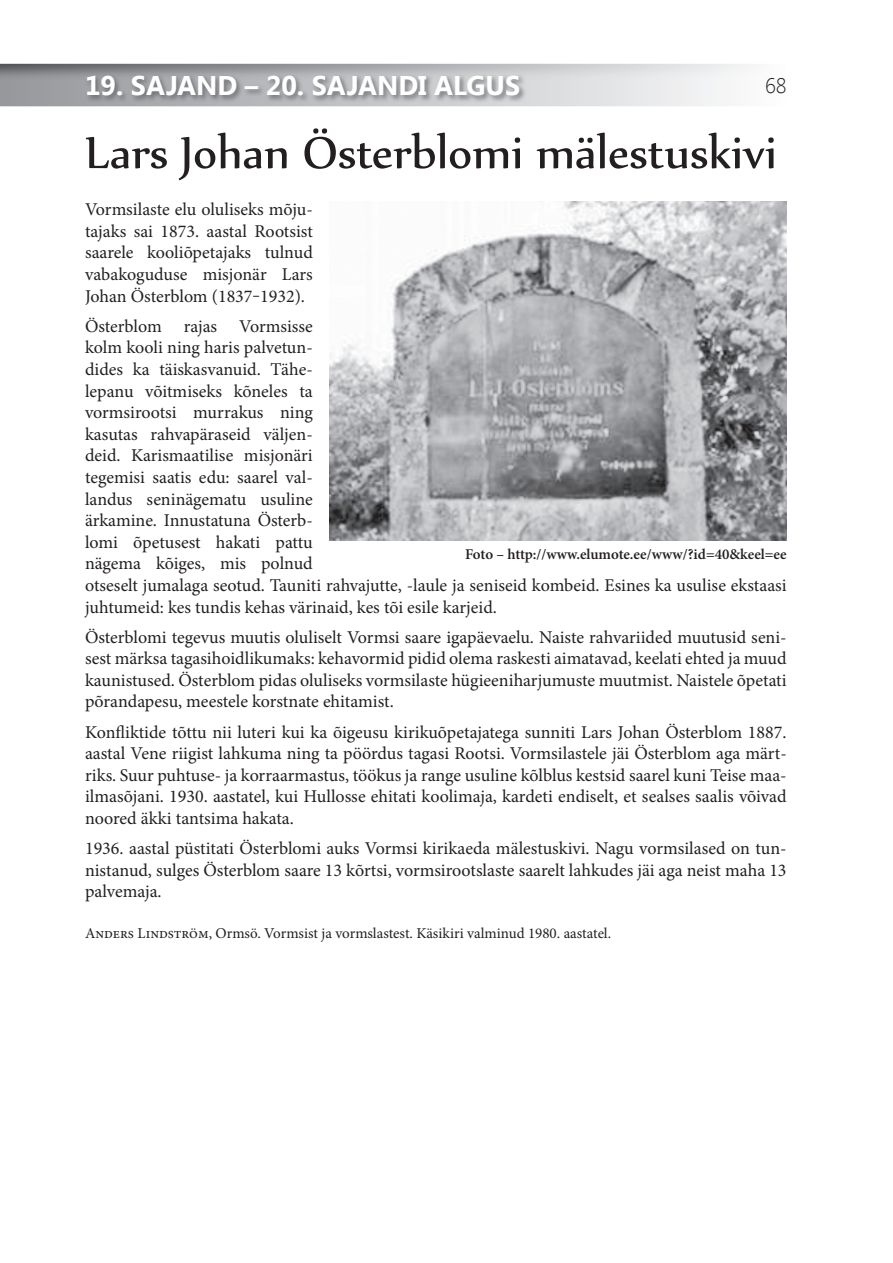
<style>
.page{position:relative;width:893px;height:1263px;background:#fff}
.page>*{position:absolute;margin:0;border:0;box-sizing:border-box;transform-origin:0 0}
.t1{font:54px "Nyala";color:#231f20}
.t2{font:700 27px "Segoe UI";color:#fff}
.t3{font:300 21px "Segoe UI";color:#231f20}
.t4{font:18px/21.6px "Minion Pro";color:#231f20;text-align:justify}
.t5{font:15px "Minion Pro";color:#231f20}
.t6{font:600 15px "Minion Pro";letter-spacing:-.005em;color:#231f20}
</style>
<div class="page">
<img style="left:0;top:64px;width:750px;height:42px">
<img style="left:85px;top:74px;width:442px;height:29px">
<img style="left:330px;top:202px;width:457px;height:338px">
<h2 class="t2" style="left:85px;top:66px;width:437px">19. SAJAND – 20. SAJANDI ALGUS</h2>
<p class="t3" style="left:765px;top:71px;width:23px">68</p>
<h1 class="t1" style="left:85px;top:120px;width:693px">Lars Johan Österblomi mälestuskivi</h1>
<p class="t4" style="left:85px;top:199px;width:229px">Vormsilaste elu oluliseks mõju&shy;tajaks sai 1873. aastal Rootsist saarele kooliõpetajaks tulnud vabakoguduse misjonär Lars Johan Österblom (1837‒1932).</p>
<p class="t4" style="left:85px;top:315px;width:703px;text-align:left">Österblom rajas Vormsisse<br>kolm kooli ning haris palvetun-<br>dides ka täiskasvanuid. Tähe-<br>lepanu võitmiseks kõneles ta<br>vormsirootsi murrakus ning<br>kasutas rahvapäraseid väljen-<br>deid. Karismaatilise misjonäri<br>tegemisi saatis edu: saarel val-<br>landus seninägematu usuline<br>ärkamine. Innustatuna Österb-<br>lomi õpetusest hakati pattu<br>nägema kõiges, mis polnud<br>otseselt jumalaga seotud. Tauniti rahvajutte, -laule ja seniseid kombeid. Esines ka usulise ekstaasi juhtumeid: kes tundis kehas värinaid, kes tõi esile karjeid.</p>
<p class="t4" style="left:85px;top:626px;width:703px">Österblomi tegevus muutis oluliselt Vormsi saare igapäevaelu. Naiste rahvariided muutusid seni&shy;sest märksa tagasihoidlikumaks: kehavormid pidid olema raskesti aimatavad, keelati ehted ja muud kaunistused. Österblom pidas oluliseks vormsilaste hügieeniharjumuste muutmist. Naistele õpetati põrandapesu, meestele korstnate ehitamist.</p>
<p class="t4" style="left:85px;top:721px;width:703px">Konfliktide tõttu nii luteri kui ka õigeusu kirikuõpetajatega sunniti Lars Johan Österblom 1887. aastal Vene riigist lahkuma ning ta pöördus tagasi Rootsi. Vormsilastele jäi Österblom aga märt&shy;riks. Suur puhtuse- ja korraarmastus, töökus ja range usuline kõlblus kestsid saarel kuni Teise maa&shy;ilmasõjani. 1930. aastatel, kui Hullosse ehitati koolimaja, kardeti endiselt, et sealses saalis võivad noored äkki tantsima hakata.</p>
<p class="t4" style="left:85px;top:837px;width:703px">1936. aastal püstitati Österblomi auks Vormsi kirikaeda mälestuskivi. Nagu vormsilased on tun&shy;nistanud, sulges Österblom saare 13 kõrtsi, vormsirootslaste saarelt lahkudes jäi aga neist maha 13 palvemaja.</p>
<p class="t5" style="left:85px;top:923px;width:528px">Anders Lindström, Ormsö. Vormsist ja vormslastest. Käsikiri valminud 1980. aastatel.</p>
<p class="t6" style="left:465px;top:543px;width:323px">Foto – http://www.elumote.ee/www/?id=40&amp;keel=ee</p>
</div>
